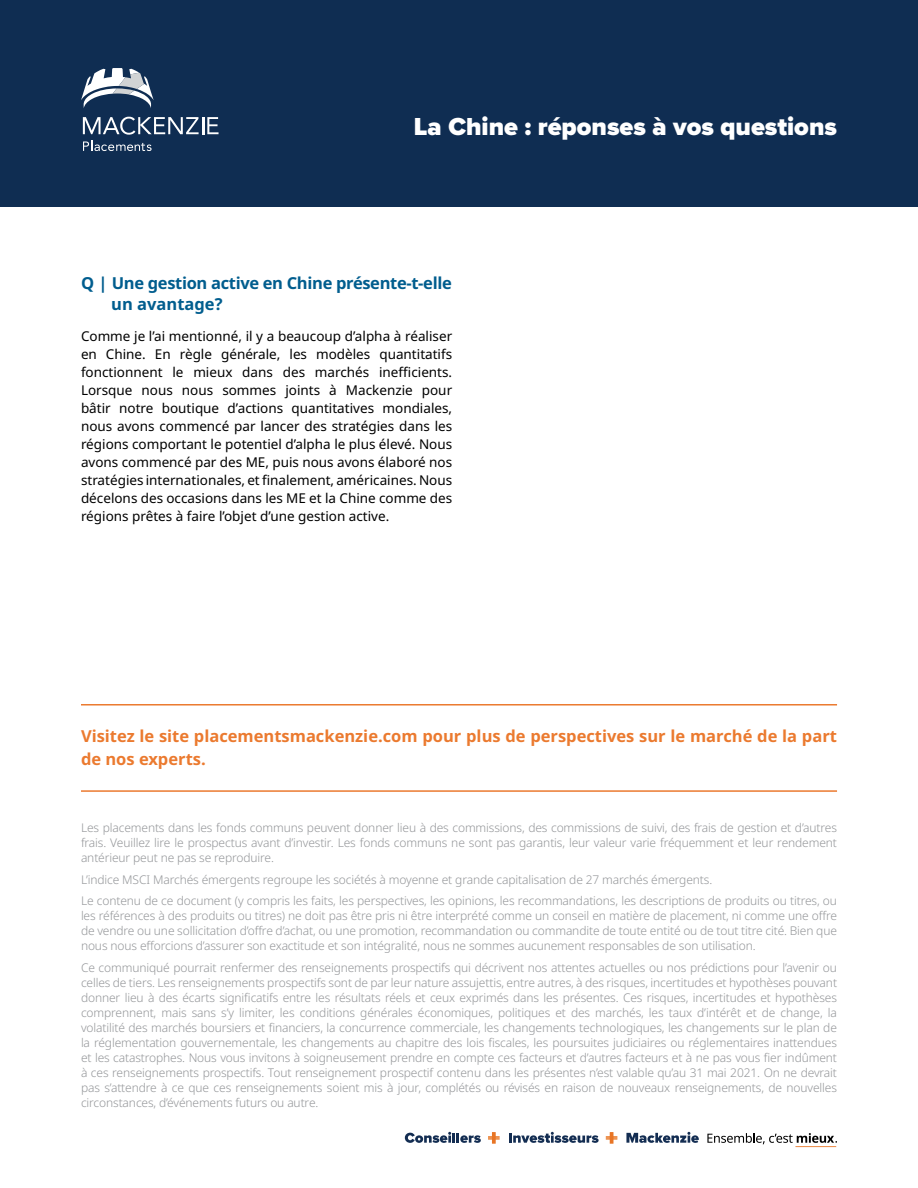
<style>
.page{position:relative;width:918px;height:1188px;background:#fff}
.page>*{position:absolute;margin:0;border:0;box-sizing:border-box;transform-origin:0 0}
.t1{font:900 25.5px "Proxima Nova";color:#fff}
.CTA{font:700 16.5px/22.5px "Noto Sans";color:#eb7a2f}
.H3-blue{font:700 16.5px/21px "Noto Sans";letter-spacing:-.02em;color:#005d8e}
.body_copy{font:13.5px/18px "Noto Sans";color:#000;text-align:justify}
.legal{font:300 12px/15px "Noto Sans";letter-spacing:-.01em;color:#939598;text-align:justify}
</style>
<div class="page">
<div style="left:0;top:0;width:918px;height:207px;background:#0f2d52"></div>
<svg style="left:707px;top:1133px;width:130px;height:14px"></svg>
<svg style="left:626px;top:1132px;width:73px;height:11px"></svg>
<svg style="left:488px;top:1132px;width:12px;height:12px"></svg>
<svg style="left:606px;top:1132px;width:11px;height:12px"></svg>
<svg style="left:405px;top:1132px;width:76px;height:11px"></svg>
<svg style="left:509px;top:1132px;width:90px;height:11px"></svg>
<svg style="left:83px;top:117px;width:136px;height:18px"></svg>
<svg style="left:81px;top:68px;width:73px;height:40px"></svg>
<svg style="left:83px;top:141px;width:69px;height:10px"></svg>
<hr style="left:81px;top:704px;width:756px;height:2px;background:#eb7a2f">
<hr style="left:81px;top:790px;width:756px;height:2px;background:#eb7a2f">
<h1 class="t1" style="left:414px;top:107px;width:425px">La Chine : réponses à vos questions</h1>
<h3 class="H3-blue" style="left:111px;top:273px;width:342px;text-indent:-30px">Q | Une gestion active en Chine présente-t-elle un avantage?</h3>
<p class="body_copy" style="left:81px;top:328px;width:373px">Comme je l’ai mentionné, il y a beaucoup d’alpha à réaliser en Chine. En règle générale, les modèles quantitatifs fonctionnent le mieux dans des marchés inefficients.<br>Lorsque nous nous sommes joints à Mackenzie pour bâtir notre boutique d’actions quantitatives mondiales, nous avons commencé par lancer des stratégies dans les régions comportant le potentiel d’alpha le plus élevé. Nous avons commencé par des ME, puis nous avons élaboré nos stratégies internationales, et finalement, américaines. Nous décelons des occasions dans les ME et la Chine comme des régions prêtes à faire l’objet d’une gestion active.</p>
<p class="CTA" style="left:81px;top:725px;width:758px">Visitez le site placementsmackenzie.com pour plus de perspectives sur le marché de la part de nos experts.</p>
<p class="legal" style="left:81px;top:820px;width:758px">Les placements dans les fonds communs peuvent donner lieu à des commissions, des commissions de suivi, des frais de gestion et d’autres frais. Veuillez lire le prospectus avant d’investir. Les fonds communs ne sont pas garantis, leur valeur varie fréquemment et leur rendement antérieur peut ne pas se reproduire.</p>
<p class="legal" style="left:81px;top:872px;width:633px">L’indice MSCI Marchés émergents regroupe les sociétés à moyenne et grande capitalisation de 27 marchés émergents.</p>
<p class="legal" style="left:81px;top:894px;width:758px">Le contenu de ce document (y compris les faits, les perspectives, les opinions, les recommandations, les descriptions de produits ou titres, ou les références à des produits ou titres) ne doit pas être pris ni être interprété comme un conseil en matière de placement, ni comme une offre de vendre ou une sollicitation d’offre d’achat, ou une promotion, recommandation ou commandite de toute entité ou de tout titre cité. Bien que nous nous efforcions d’assurer son exactitude et son intégralité, nous ne sommes aucunement responsables de son utilisation.</p>
<p class="legal" style="left:81px;top:960px;width:758px">Ce communiqué pourrait renfermer des renseignements prospectifs qui décrivent nos attentes actuelles ou nos prédictions pour l’avenir ou celles de tiers. Les renseignements prospectifs sont de par leur nature assujettis, entre autres, à des risques, incertitudes et hypothèses pouvant donner lieu à des écarts significatifs entre les résultats réels et ceux exprimés dans les présentes. Ces risques, incertitudes et hypothèses comprennent, mais sans s’y limiter, les conditions générales économiques, politiques et des marchés, les taux d’intérêt et de change, la volatilité des marchés boursiers et financiers, la concurrence commerciale, les changements technologiques, les changements sur le plan de la réglementation gouvernementale, les changements au chapitre des lois fiscales, les poursuites judiciaires ou réglementaires inattendues et les catastrophes. Nous vous invitons à soigneusement prendre en compte ces facteurs et d’autres facteurs et à ne pas vous fier indûment à ces renseignements prospectifs. Tout renseignement prospectif contenu dans les présentes n’est valable qu’au 31 mai 2021. On ne devrait pas s’attendre à ce que ces renseignements soient mis à jour, complétés ou révisés en raison de nouveaux renseignements, de nouvelles circonstances, d’événements futurs ou autre.</p>
</div>
